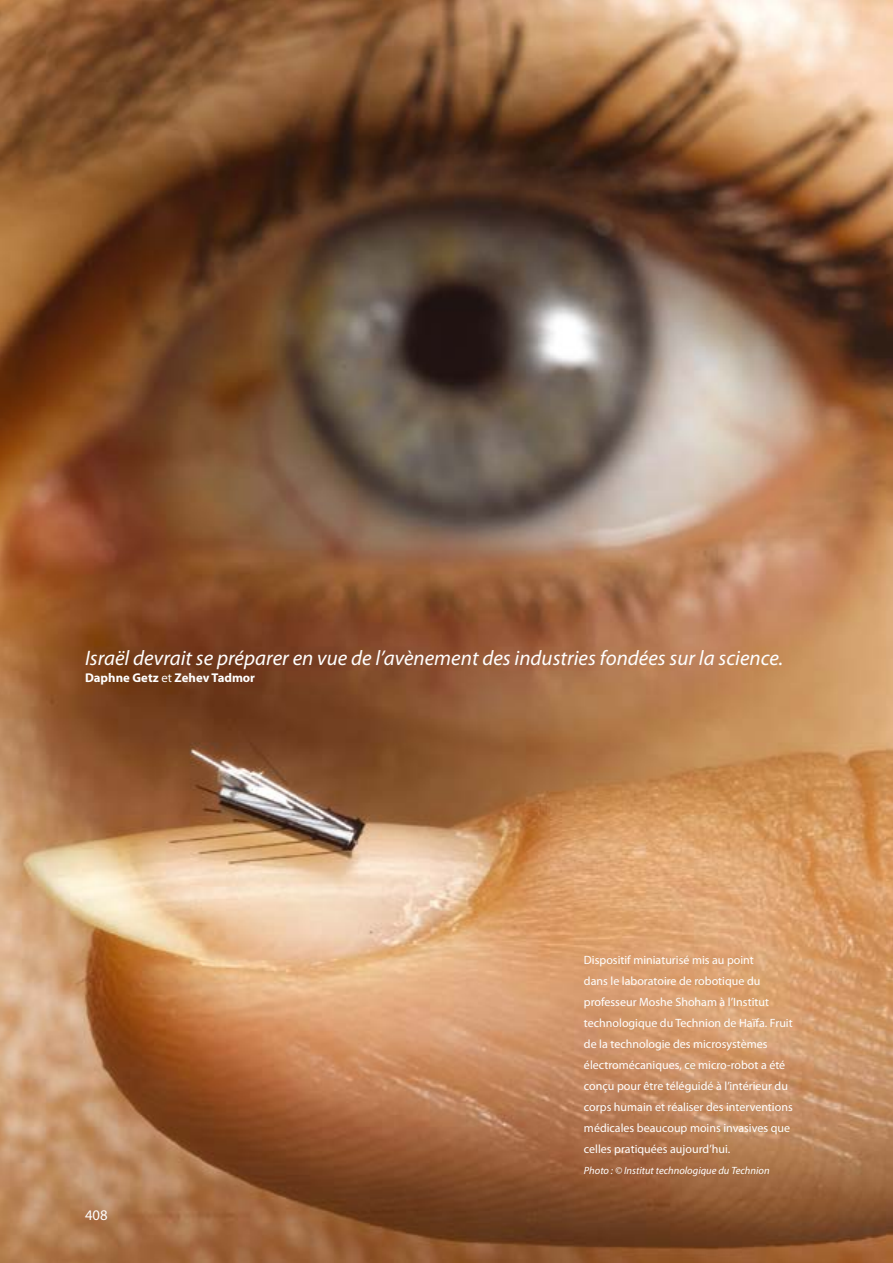
<style>
.page{position:relative;width:893px;height:1263px;background:#fff}
.page>*{position:absolute;margin:0;border:0;box-sizing:border-box;transform-origin:0 0}
.t1{font:italic 21px "Myriad Pro";color:#fff}
.t2{font:14.7px "Myriad Pro";color:#fff}
.t3{font:700 12.75px "Myriad Pro";color:#fff}
.t4{font:12px/21px "Myriad Pro";color:#fff}
.t5{font:italic 10.5px "Myriad Pro";color:#fff}
.s1{font-weight:400}
</style>
<div class="page">
<img style="left:0;top:0;width:893px;height:1263px">
<h1 class="t1" style="left:85px;top:645px;width:700px">Israël devrait se préparer en vue de l’avènement des industries fondées sur la science.</h1>
<p class="t3" style="left:85px;top:669px;width:172px">Daphne Getz <span class="s1">et</span> Zehev Tadmor</p>
<p class="t2" style="left:85px;top:1206px;width:24px">408</p>
<p class="t4" style="left:584px;top:949px;width:210px">Dispositif miniaturisé mis au point<br>dans le laboratoire de robotique du professeur Moshe Shoham à l’Institut technologique du Technion de Haïfa. Fruit de la technologie des microsystèmes électromécaniques, ce micro-robot a été conçu pour être téléguidé à l’intérieur du corps humain et réaliser des interventions médicales beaucoup moins invasives que celles pratiquées aujourd’hui.</p>
<p class="t5" style="left:584px;top:1164px;width:187px">Photo : © Institut technologique du Technion</p>
</div>
